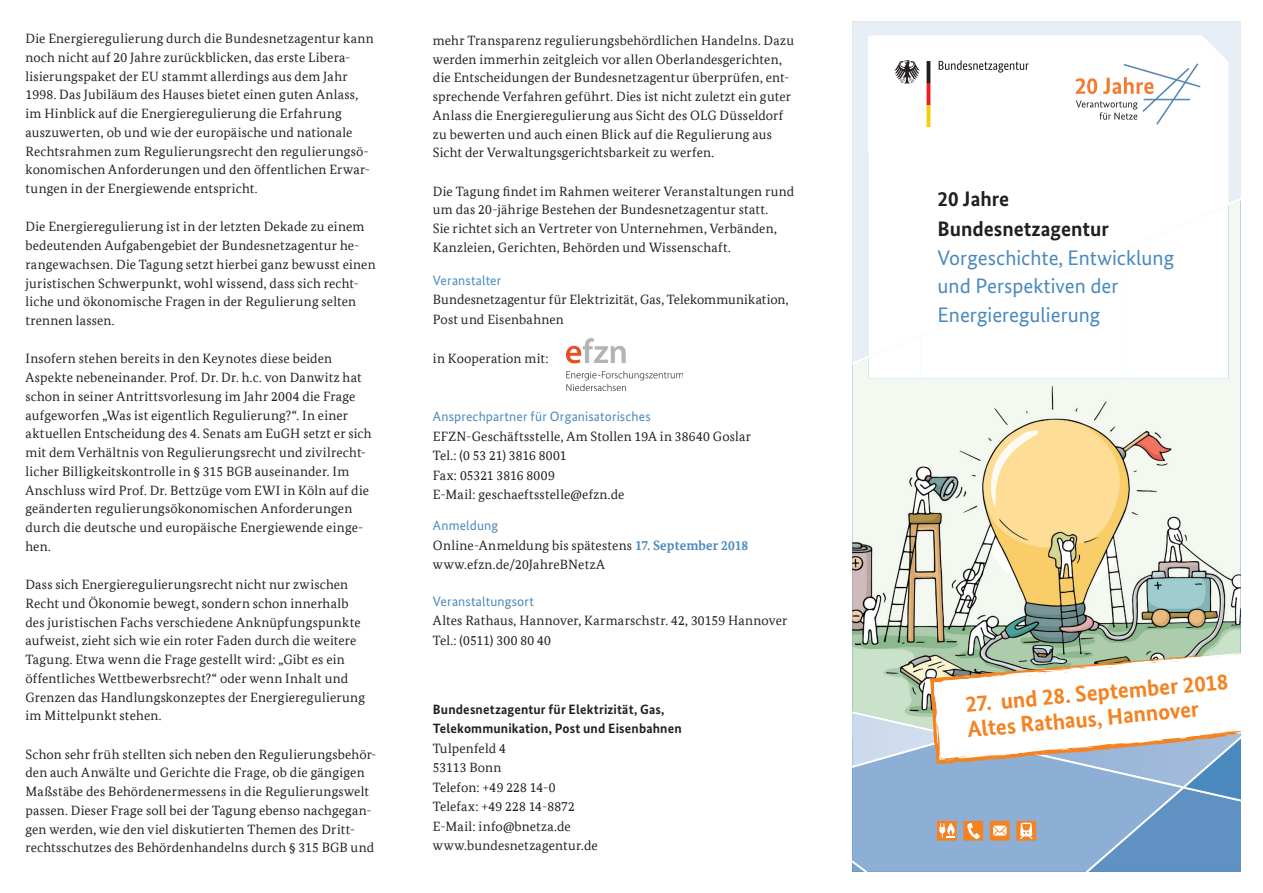
<style>
.page{position:relative;width:1263px;height:893px;background:#fff}
.page>*{position:absolute;margin:0;border:0;box-sizing:border-box;transform-origin:0 0}
.t1{font:700 22.8px/25.3px "Bundes Sans";color:#f58220}
.t2{font:21px/28.5px "Bundes Sans";color:#4a89be}
.t3{font:700 21px/30.8px "Bundes Sans";color:#231f20}
.t4{font:13.5px/18.8px "Bundes Serif Office";letter-spacing:.01em;color:#231f20}
.t5{font:700 13.5px/19.5px "Bundes Sans";letter-spacing:.01em;color:#231f20}
.t6{font:13.5px "Bundes Sans";letter-spacing:.01em;color:#4a89be}
.s1{font-weight:700;color:#4a89be}
</style>
<div class="page">
<svg style="left:852px;top:365px;width:389px;height:287px;fill:#f3f9f0"></svg>
<div style="left:852px;top:21px;width:389px;height:177px;background:#e8eef6"></div>
<svg style="left:852px;top:198px;width:389px;height:167px;fill:#e8eef6"></svg>
<img style="left:1126px;top:358px;width:102px;height:21px">
<img style="left:1023px;top:358px;width:103px;height:21px">
<img style="left:920px;top:358px;width:103px;height:21px">
<img style="left:869px;top:358px;width:51px;height:21px">
<svg style="left:869px;top:35px;width:359px;height:168px"></svg>
<svg style="left:869px;top:203px;width:359px;height:155px"></svg>
<svg style="left:852px;top:652px;width:389px;height:220px"></svg>
<div style="left:869px;top:37px;width:185px;height:114px;background:#fff"></div>
<svg style="left:939px;top:60px;width:90px;height:13px"></svg>
<svg style="left:894px;top:60px;width:26px;height:24px"></svg>
<svg style="left:926px;top:61px;width:4px;height:66px"></svg>
<svg style="left:1075px;top:63px;width:125px;height:62px"></svg>
<img style="left:566px;top:339px;width:116px;height:52px">
<p class="t4" style="left:26px;top:29px;width:350px">Die Energieregulierung durch die Bundesnetzagentur kann noch nicht auf 20 Jahre zurückblicken, das erste Libera&shy;lisierungspaket der EU stammt allerdings aus dem Jahr 1998. Das Jubiläum des Hauses bietet einen guten Anlass, im Hinblick auf die Energieregulierung die Erfahrung auszuwerten, ob und wie der europäische und nationale Rechtsrahmen zum Regulierungsrecht den regulierungsö&shy;konomischen Anforderungen und den öffentlichen Erwar&shy;tungen in der Energiewende entspricht.</p>
<p class="t4" style="left:26px;top:217px;width:352px">Die Energieregulierung ist in der letzten Dekade zu einem bedeutenden Aufgabengebiet der Bundesnetzagentur he&shy;rangewachsen. Die Tagung setzt hierbei ganz bewusst einen juristischen Schwerpunkt, wohl wissend, dass sich recht&shy;liche und ökonomische Fragen in der Regulierung selten trennen lassen.</p>
<p class="t4" style="left:26px;top:349px;width:348px">Insofern stehen bereits in den Keynotes diese beiden Aspekte nebeneinander. Prof. Dr. Dr. h.c. von Danwitz hat schon in seiner Antrittsvorlesung im Jahr 2004 die Frage aufgeworfen „Was ist eigentlich Regulierung?“. In einer aktuellen Entscheidung des 4. Senats am EuGH setzt er sich mit dem Verhältnis von Regulierungsrecht und zivilrecht&shy;licher Billigkeitskontrolle in § 315 BGB auseinander. Im Anschluss wird Prof. Dr. Bettzüge vom EWI in Köln auf die geänderten regulierungsökonomischen Anforderungen durch die deutsche und europäische Energiewende einge&shy;hen.</p>
<p class="t4" style="left:26px;top:575px;width:341px">Dass sich Energieregulierungsrecht nicht nur zwischen Recht und Ökonomie bewegt, sondern schon innerhalb des juristischen Fachs verschiedene Anknüpfungspunkte aufweist, zieht sich wie ein roter Faden durch die weitere Tagung. Etwa wenn die Frage gestellt wird: „Gibt es ein öffentliches Wettbewerbsrecht?“ oder wenn Inhalt und Grenzen das Handlungskonzeptes der Energieregulierung im Mittelpunkt stehen.</p>
<p class="t4" style="left:26px;top:744px;width:352px">Schon sehr früh stellten sich neben den Regulierungsbehör&shy;den auch Anwälte und Gerichte die Frage, ob die gängigen Maßstäbe des Behördenermessens in die Regulierungswelt passen. Dieser Frage soll bei der Tagung ebenso nachgegan&shy;gen werden, wie den viel diskutierten Themen des Dritt&shy;rechtsschutzes des Behördenhandelns durch § 315 BGB und</p>
<p class="t4" style="left:433px;top:31px;width:363px">mehr Transparenz regulierungsbehördlichen Handelns. Dazu werden immerhin zeitgleich vor allen Oberlandesgerichten, die Entscheidungen der Bundesnetzagentur überprüfen, ent&shy;sprechende Verfahren geführt. Dies ist nicht zuletzt ein guter Anlass die Energieregulierung aus Sicht des OLG Düsseldorf zu bewerten und auch einen Blick auf die Regulierung aus Sicht der Verwaltungsgerichtsbarkeit zu werfen.</p>
<p class="t4" style="left:433px;top:181px;width:363px">Die Tagung findet im Rahmen weiterer Veranstaltungen rund um das 20-jährige Bestehen der Bundesnetzagentur statt.<br>Sie richtet sich an Vertreter von Unternehmen, Verbänden, Kanzleien, Gerichten, Behörden und Wissenschaft.</p>
<p class="t6" style="left:433px;top:272px;width:70px">Veranstalter</p>
<p class="t4" style="left:433px;top:290px;width:357px;line-height:19.5px">Bundesnetzagentur für Elektrizität, Gas, Telekommunikation,<br>Post und Eisenbahnen</p>
<p class="t4" style="left:433px;top:348px;width:117px">in Kooperation mit:</p>
<p class="t6" style="left:433px;top:408px;width:219px">Ansprechpartner für Organisatorisches</p>
<p class="t4" style="left:433px;top:426px;width:320px;line-height:19.5px">EFZN-Geschäftsstelle, Am Stollen 19A in 38640 Goslar Tel.: (0 53 21) 3816 8001<br>Fax: 05321 3816 8009<br>E-Mail: geschaeftsstelle@efzn.de</p>
<p class="t6" style="left:433px;top:517px;width:67px">Anmeldung</p>
<p class="t4" style="left:433px;top:535px;width:317px;line-height:19.5px">Online-Anmeldung bis spätestens <span class="s1">17. September 2018 </span>www.efzn.de/20JahreBNetzA</p>
<p class="t6" style="left:433px;top:593px;width:103px">Veranstaltungsort</p>
<p class="t4" style="left:433px;top:611px;width:356px;line-height:19.5px">Altes Rathaus, Hannover, Karmarschstr. 42, 30159 Hannover<br>Tel.: (0511) 300 80 40</p>
<p class="t5" style="left:433px;top:699px;width:250px">Bundesnetzagentur für Elektrizität, Gas,<br>Telekommunikation, Post und Eisenbahnen</p>
<p class="t4" style="left:433px;top:738px;width:166px;line-height:19.5px">Tulpenfeld 4<br>53113 Bonn<br>Telefon: +49 228 14-0<br>Telefax: +49 228 14-8872<br>E-Mail: info@bnetza.de www.bundesnetzagentur.de</p>
<h2 class="t3" style="left:938px;top:183px;width:173px">20 Jahre<br>Bundesnetzagentur</h2>
<h2 class="t2" style="left:938px;top:243px;width:238px">Vorgeschichte, Entwicklung und Perspektiven der<br>Energieregulierung</h2>
<h1 class="t1" style="left:964px;top:691px;width:265px;rotate:-5deg">27. und 28. September 2018<br>Altes Rathaus, Hannover</h1>
</div>
